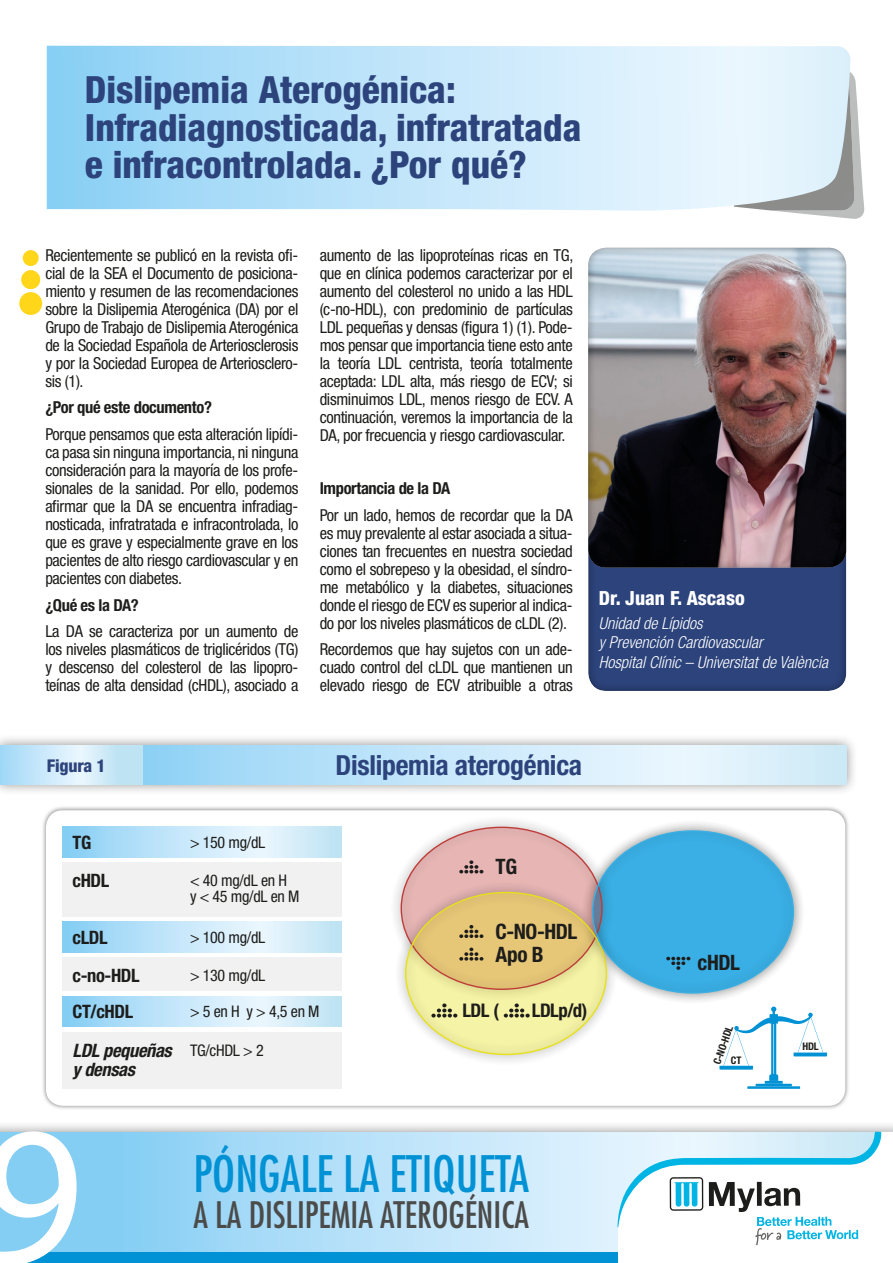
<style>
.page{position:relative;width:893px;height:1263px;background:#fff}
.page>*{position:absolute;margin:0;border:0;box-sizing:border-box;transform-origin:0 0}
.t1{font:200.7px "Myriad Pro";color:#fff}
.t2{font:condensed 48.9px "Futura Std";color:#0092d4}
.t3{font:800 condensed 37.5px/37.5px "Helvetica Neue LT Std";color:#2c437b}
.t4{font:condensed 35.55px "Futura Std";color:#4b4b4a}
.t5{font:700 condensed 27.75px "Helvetica Neue LT Std";letter-spacing:-.01em;color:#2c437b}
.t6{font:700 condensed 21.3px "Helvetica Neue LT Std";letter-spacing:-.02em;color:#1d1d1b}
.t7{font:800 condensed 19.5px "Helvetica Neue LT Std";color:#fff}
.t8{font:700 condensed 18.75px "Helvetica Neue LT Std";letter-spacing:-.02em;color:#1d1d1b}
.t9{font:700 condensed 18.45px "Helvetica Neue LT Std";letter-spacing:-.02em;color:#1d1d1b}
.t10{font:italic 700 condensed 18.45px "Helvetica Neue LT Std";letter-spacing:-.02em;color:#1d1d1b}
.t11{font:800 condensed 17.55px "Helvetica Neue LT Std";letter-spacing:-.01em;color:#2c437b}
.t12{font:condensed 16.5px/18px "Helvetica Neue LT Std";letter-spacing:-.02em;color:#1d1d1b;text-align:justify}
.t13{font:italic 300 condensed 16.5px/19.5px "Helvetica Neue LT Std";color:#fff}
.t14{font:700 condensed 16.5px "Helvetica Neue LT Std";letter-spacing:-.02em;color:#1d1d1b}
.t15{font:condensed 16.05px/16px "Helvetica Neue LT Std";letter-spacing:-.02em;color:#1d1d1b}
.t16{font:700 condensed 10.5px "Helvetica Neue LT Std";color:#1d1d1b}
</style>
<div class="page">
<div style="left:0;top:734px;width:858px;height:62px;background:#1d1d1b;opacity:.5"></div>
<svg style="left:143px;top:745px;width:703px;height:39px;background:#c6e7fa"></svg>
<svg style="left:0;top:745px;width:143px;height:39px;background:#c8e8f8"></svg>
<div style="left:0;top:1121px;width:893px;height:142px;background:#1d1d1b;opacity:.5"></div>
<svg style="left:0;top:1132px;width:617px;height:120px;background:#acddf7"></svg>
<div style="left:19px;top:292px;width:23px;height:23px;background:#ffd61a;border-radius:50%"></div>
<div style="left:21px;top:270px;width:19px;height:19px;background:#ffd61a;border-radius:50%"></div>
<div style="left:23px;top:250px;width:16px;height:16px;background:#ffd61a;border-radius:50%"></div>
<div style="left:587px;top:314px;width:261px;height:378px;background:#2c437b"></div>
<div style="left:587px;top:247px;width:261px;height:321px;background:#1d1d1b;opacity:.5"></div>
<svg style="left:777px;top:57px;width:88px;height:162px"></svg>
<img style="left:850px;top:69px;width:4px;height:141px">
<svg style="left:47px;top:46px;width:803px;height:165px;background:#c1e4f8"></svg>
<div style="left:0;top:1252px;width:893px;height:11px;background:#0092d4"></div>
<div style="left:41px;top:806px;width:809px;height:304px;background:#1d1d1b;opacity:.5"></div>
<div style="left:46px;top:810px;width:799px;height:296px;background:#fff;border-radius:17px"></div>
<svg style="left:63px;top:827px;width:279px;height:30px;background:#c2e5f9"></svg>
<svg style="left:63px;top:921px;width:279px;height:31px;background:#c2e5f9"></svg>
<svg style="left:63px;top:996px;width:279px;height:31px;background:#c2e5f9"></svg>
<div style="left:63px;top:862px;width:279px;height:55px;background:#f1f1f1"></div>
<div style="left:63px;top:958px;width:279px;height:33px;background:#f1f1f1"></div>
<div style="left:63px;top:1033px;width:279px;height:56px;background:#f1f1f1"></div>
<div style="left:389px;top:815px;width:225px;height:186px;background:#1d1d1b;opacity:.5"></div>
<div style="left:393px;top:880px;width:226px;height:187px;background:#1d1d1b;opacity:.5"></div>
<div style="left:580px;top:819px;width:226px;height:186px;background:#1d1d1b;opacity:.5"></div>
<svg style="left:459px;top:860px;width:24px;height:13px"></svg>
<svg style="left:459px;top:925px;width:24px;height:13px"></svg>
<svg style="left:459px;top:947px;width:24px;height:14px"></svg>
<svg style="left:666px;top:957px;width:24px;height:13px"></svg>
<svg style="left:719px;top:1006px;width:108px;height:83px"></svg>
<svg style="left:617px;top:1132px;width:276px;height:131px"></svg>
<p class="t3" style="left:85px;top:71px;width:498px">Dislipemia Aterogénica:<br>Infradiagnosticada, infratratada e infracontrolada. ¿Por qué?</p>
<p class="t12" style="left:45px;top:246px;width:255px">Recientemente se publicó en la revista ofi&shy;cial de la SEA el Documento de posiciona&shy;miento y resumen de las recomendaciones sobre la Dislipemia Aterogénica (DA) por el Grupo de Trabajo de Dislipemia Aterogénica de la Sociedad Española de Arteriosclerosis y por la Sociedad Europea de Arteriosclero&shy;sis (1).</p>
<p class="t14" style="left:45px;top:397px;width:168px">¿Por qué este documento?</p>
<p class="t12" style="left:45px;top:425px;width:255px">Porque pensamos que esta alteración lipídi&shy;ca pasa sin ninguna importancia, ni ninguna consideración para la mayoría de los profe&shy;sionales de la sanidad. Por ello, podemos afirmar que la DA se encuentra infradiag&shy;nosticada, infratratada e infracontrolada, lo que es grave y especialmente grave en los pacientes de alto riesgo cardiovascular y en pacientes con diabetes.</p>
<p class="t14" style="left:45px;top:595px;width:95px">¿Qué es la DA?</p>
<p class="t12" style="left:45px;top:622px;width:255px">La DA se caracteriza por un aumento de los niveles plasmáticos de triglicéridos (TG) y descenso del colesterol de las lipopro&shy;teínas de alta densidad (cHDL), asociado a</p>
<p class="t12" style="left:320px;top:246px;width:255px">aumento de las lipoproteínas ricas en TG, que en clínica podemos caracterizar por el aumento del colesterol no unido a las HDL (c-no-HDL), con predominio de partículas LDL pequeñas y densas (figura 1) (1). Pode&shy;mos pensar que importancia tiene esto ante la teoría LDL centrista, teoría totalmente aceptada: LDL alta, más riesgo de ECV; si disminuimos LDL, menos riesgo de ECV. A continuación, veremos la importancia de la DA, por frecuencia y riesgo cardiovascular.</p>
<p class="t14" style="left:320px;top:478px;width:132px">Importancia de la DA</p>
<p class="t12" style="left:320px;top:506px;width:255px">Por un lado, hemos de recordar que la DA es muy prevalente al estar asociada a situa&shy;ciones tan frecuentes en nuestra sociedad como el sobrepeso y la obesidad, el síndro&shy;me metabólico y la diabetes, situaciones donde el riesgo de ECV es superior al indica&shy;do por los niveles plasmáticos de cLDL (2).</p>
<p class="t12" style="left:320px;top:640px;width:255px">Recordemos que hay sujetos con un ade&shy;cuado control del cLDL que mantienen un elevado riesgo de ECV atribuible a otras</p>
<p class="t7" style="left:599px;top:586px;width:147px">Dr. Juan F. Ascaso</p>
<p class="t13" style="left:599px;top:614px;width:165px">Unidad de Lípidos<br>y Prevención Cardiovascular</p>
<p class="t13" style="left:599px;top:653px;width:231px">Hospital Clínic – Universitat de València</p>
<p class="t11" style="left:47px;top:755px;width:60px">Figura 1</p>
<p class="t5" style="left:335px;top:748px;width:248px">Dislipemia aterogénica</p>
<p class="t9" style="left:73px;top:831px;width:20px">TG</p>
<p class="t15" style="left:190px;top:834px;width:77px">&gt; 150 mg/dL</p>
<p class="t9" style="left:73px;top:869px;width:38px">cHDL</p>
<p class="t15" style="left:190px;top:872px;width:111px">&lt; 40 mg/dL en H<br>y &lt; 45 mg/dL en M</p>
<p class="t6" style="left:496px;top:853px;width:23px">TG</p>
<p class="t9" style="left:73px;top:926px;width:37px">cLDL</p>
<p class="t15" style="left:190px;top:929px;width:77px">&gt; 100 mg/dL</p>
<p class="t6" style="left:496px;top:918px;width:83px">C-NO-HDL</p>
<p class="t6" style="left:496px;top:941px;width:49px">Apo B</p>
<p class="t9" style="left:73px;top:964px;width:69px">c-no-HDL</p>
<p class="t15" style="left:190px;top:967px;width:77px">&gt; 130 mg/dL</p>
<p class="t9" style="left:73px;top:1000px;width:62px">CT/cHDL</p>
<p class="t15" style="left:190px;top:1003px;width:131px">&gt; 5 en H y &gt; 4,5 en M</p>
<p class="t8" style="left:462px;top:999px;width:38px">LDL (</p>
<p class="t8" style="left:532px;top:999px;width:57px">LDLp/d)</p>
<p class="t10" style="left:73px;top:1039px;width:101px">LDL pequeñas</p>
<p class="t10" style="left:73px;top:1058px;width:64px">y densas</p>
<p class="t15" style="left:190px;top:1043px;width:75px">TG/cHDL &gt; 2</p>
<p class="t1" style="left:-19px;top:1073px;width:104px">9</p>
<p class="t2" style="left:193px;top:1144px;width:337px">PÓNGALE LA ETIQUETA</p>
<p class="t4" style="left:193px;top:1193px;width:337px">A LA DISLIPEMIA ATEROGÉNICA</p>
<p class="t6" style="left:698px;top:950px;width:44px">cHDL</p>
<p class="t16" style="left:711px;top:1062px;width:42px;rotate:-71deg">C-NO-HDL</p>
<p class="t16" style="left:731px;top:1053px;width:12px">CT</p>
<p class="t16" style="left:802px;top:1040px;width:18px">HDL</p>
</div>
